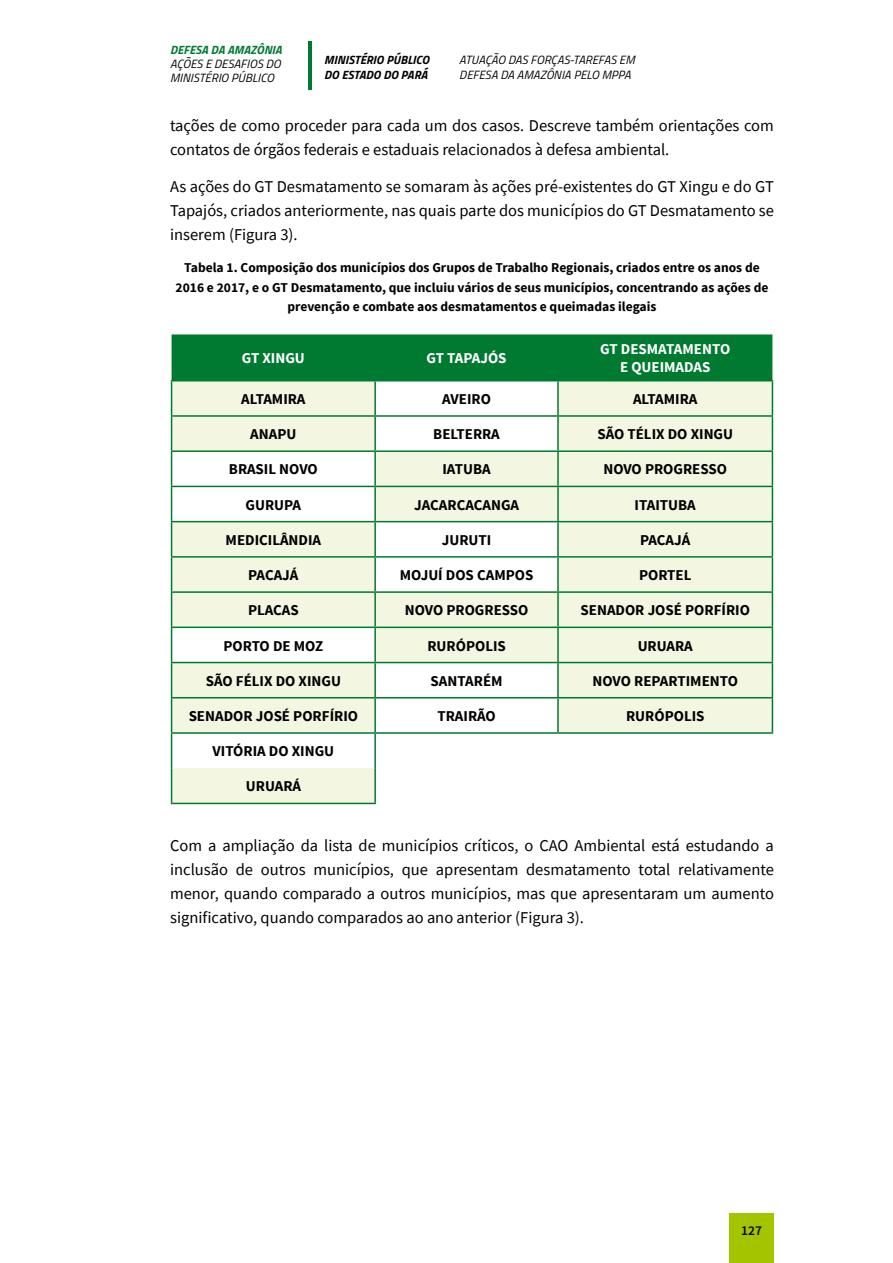
<style>
.page{position:relative;width:893px;height:1263px;background:#fff}
.page>*{position:absolute;margin:0;border:0;box-sizing:border-box;transform-origin:0 0}
.t1{font:16.5px/24px "Source Sans Pro";color:#000;text-align:justify}
.t2{font:700 15px "Source Sans Pro";color:#000}
.t3{font:700 15px/18px "Source Sans Pro";color:#fff;text-align:center}
.t4{font:700 13.5px/19.5px "Source Sans Pro";color:#000;text-align:center}
.t5{font:600 13.5px "Source Sans Pro";color:#000}
.t6{font:italic 12px/14.4px "Titillium Web";letter-spacing:.01em;color:#000}
.t7{font:italic 700 12px/14.4px "Titillium Web";letter-spacing:.01em;color:#000}
.t8{font:italic 700 12px "Titillium Web";letter-spacing:.01em;color:#007a30}
</style>
<div class="page">
<div style="left:172px;top:334px;width:600px;height:46px;background:#007a30"></div>
<svg style="left:172px;top:381px;width:600px;height:422px;fill:#f3f6e0"></svg>
<hr style="left:374px;top:381px;width:2px;height:34px;background:#007a30">
<hr style="left:557px;top:381px;width:2px;height:34px;background:#007a30">
<hr style="left:171px;top:415px;width:204px;height:2px;background:#007a30">
<hr style="left:375px;top:415px;width:183px;height:2px;background:#007a30">
<hr style="left:374px;top:417px;width:2px;height:33px;background:#007a30">
<hr style="left:558px;top:415px;width:215px;height:2px;background:#007a30">
<hr style="left:557px;top:417px;width:2px;height:33px;background:#007a30">
<hr style="left:171px;top:450px;width:204px;height:2px;background:#007a30">
<hr style="left:375px;top:450px;width:183px;height:2px;background:#007a30">
<hr style="left:374px;top:452px;width:2px;height:34px;background:#007a30">
<hr style="left:558px;top:450px;width:215px;height:2px;background:#007a30">
<hr style="left:557px;top:452px;width:2px;height:34px;background:#007a30">
<hr style="left:171px;top:486px;width:204px;height:1px;background:#007a30">
<hr style="left:375px;top:486px;width:183px;height:1px;background:#007a30">
<hr style="left:374px;top:487px;width:2px;height:34px;background:#007a30">
<hr style="left:558px;top:486px;width:215px;height:1px;background:#007a30">
<hr style="left:557px;top:487px;width:2px;height:34px;background:#007a30">
<hr style="left:171px;top:521px;width:204px;height:1px;background:#007a30">
<hr style="left:375px;top:521px;width:183px;height:1px;background:#007a30">
<hr style="left:374px;top:522px;width:2px;height:34px;background:#007a30">
<hr style="left:558px;top:521px;width:215px;height:1px;background:#007a30">
<hr style="left:557px;top:522px;width:2px;height:34px;background:#007a30">
<hr style="left:171px;top:556px;width:204px;height:2px;background:#007a30">
<hr style="left:375px;top:556px;width:183px;height:2px;background:#007a30">
<hr style="left:374px;top:558px;width:2px;height:33px;background:#007a30">
<hr style="left:558px;top:556px;width:215px;height:2px;background:#007a30">
<hr style="left:557px;top:558px;width:2px;height:33px;background:#007a30">
<hr style="left:171px;top:591px;width:204px;height:2px;background:#007a30">
<hr style="left:375px;top:591px;width:183px;height:2px;background:#007a30">
<hr style="left:374px;top:593px;width:2px;height:33px;background:#007a30">
<hr style="left:558px;top:591px;width:215px;height:2px;background:#007a30">
<hr style="left:557px;top:593px;width:2px;height:33px;background:#007a30">
<hr style="left:171px;top:626px;width:204px;height:2px;background:#007a30">
<hr style="left:375px;top:626px;width:183px;height:2px;background:#007a30">
<hr style="left:374px;top:628px;width:2px;height:34px;background:#007a30">
<hr style="left:558px;top:626px;width:215px;height:2px;background:#007a30">
<hr style="left:557px;top:628px;width:2px;height:34px;background:#007a30">
<hr style="left:171px;top:662px;width:204px;height:1px;background:#007a30">
<hr style="left:375px;top:662px;width:183px;height:1px;background:#007a30">
<hr style="left:374px;top:663px;width:2px;height:34px;background:#007a30">
<hr style="left:558px;top:662px;width:215px;height:1px;background:#007a30">
<hr style="left:557px;top:663px;width:2px;height:34px;background:#007a30">
<hr style="left:171px;top:697px;width:204px;height:1px;background:#007a30">
<hr style="left:375px;top:697px;width:183px;height:1px;background:#007a30">
<hr style="left:374px;top:698px;width:2px;height:34px;background:#007a30">
<hr style="left:558px;top:697px;width:215px;height:1px;background:#007a30">
<hr style="left:557px;top:698px;width:2px;height:34px;background:#007a30">
<hr style="left:171px;top:734px;width:1px;height:34px;background:#007a30">
<hr style="left:374px;top:734px;width:2px;height:34px;background:#007a30">
<hr style="left:171px;top:768px;width:1px;height:35px;background:#007a30">
<hr style="left:374px;top:768px;width:2px;height:35px;background:#007a30">
<hr style="left:171px;top:803px;width:205px;height:1px;background:#007a30">
<hr style="left:171px;top:380px;width:204px;height:1px;background:#007a30">
<hr style="left:171px;top:381px;width:1px;height:34px;background:#007a30">
<hr style="left:375px;top:380px;width:183px;height:1px;background:#007a30">
<hr style="left:558px;top:380px;width:215px;height:1px;background:#007a30">
<hr style="left:772px;top:381px;width:1px;height:34px;background:#007a30">
<hr style="left:171px;top:417px;width:1px;height:33px;background:#007a30">
<hr style="left:772px;top:417px;width:1px;height:33px;background:#007a30">
<hr style="left:171px;top:452px;width:1px;height:34px;background:#007a30">
<hr style="left:772px;top:452px;width:1px;height:34px;background:#007a30">
<hr style="left:171px;top:487px;width:1px;height:34px;background:#007a30">
<hr style="left:772px;top:487px;width:1px;height:34px;background:#007a30">
<hr style="left:171px;top:522px;width:1px;height:34px;background:#007a30">
<hr style="left:772px;top:522px;width:1px;height:34px;background:#007a30">
<hr style="left:171px;top:558px;width:1px;height:33px;background:#007a30">
<hr style="left:772px;top:558px;width:1px;height:33px;background:#007a30">
<hr style="left:171px;top:593px;width:1px;height:33px;background:#007a30">
<hr style="left:772px;top:593px;width:1px;height:33px;background:#007a30">
<hr style="left:171px;top:628px;width:1px;height:34px;background:#007a30">
<hr style="left:772px;top:628px;width:1px;height:34px;background:#007a30">
<hr style="left:171px;top:663px;width:1px;height:34px;background:#007a30">
<hr style="left:772px;top:663px;width:1px;height:34px;background:#007a30">
<hr style="left:171px;top:698px;width:1px;height:34px;background:#007a30">
<hr style="left:772px;top:698px;width:1px;height:34px;background:#007a30">
<hr style="left:171px;top:732px;width:204px;height:2px;background:#007a30">
<hr style="left:375px;top:732px;width:183px;height:2px;background:#007a30">
<hr style="left:558px;top:732px;width:215px;height:2px;background:#007a30">
<div style="left:729px;top:1213px;width:45px;height:50px;background:#a4c400"></div>
<hr style="left:308px;top:42px;width:3px;height:48px;background:#007a30">
<p class="t8" style="left:170px;top:40px;width:113px">DEFESA DA AMAZÔNIA</p>
<p class="t6" style="left:170px;top:56px;width:112px">AÇÕES E DESAFIOS DO<br>MINISTÉRIO PÚBLICO</p>
<p class="t7" style="left:324px;top:52px;width:107px">MINISTÉRIO PÚBLICO<br>DO ESTADO DO PARÁ</p>
<p class="t6" style="left:459px;top:52px;width:177px">ATUAÇÃO DAS FORÇAS-TAREFAS EM<br>DEFESA DA AMAZÔNIA PELO MPPA</p>
<p class="t1" style="left:170px;top:114px;width:605px">tações de como proceder para cada um dos casos. Descreve também orientações com contatos de órgãos federais e estaduais relacionados à defesa ambiental.</p>
<p class="t1" style="left:170px;top:175px;width:605px">As ações do GT Desmatamento se somaram às ações pré-existentes do GT Xingu e do GT Tapajós, criados anteriormente, nas quais parte dos municípios do GT Desmatamento se inserem (Figura 3).</p>
<p class="t4" style="left:176px;top:259px;width:594px">Tabela 1. Composição dos municípios dos Grupos de Trabalho Regionais, criados entre os anos de<br>2016 e 2017, e o GT Desmatamento, que incluiu vários de seus municípios, concentrando as ações de prevenção e combate aos desmatamentos e queimadas ilegais</p>
<p class="t3" style="left:242px;top:350px;width:65px">GT XINGU</p>
<p class="t3" style="left:427px;top:350px;width:82px">GT TAPAJÓS</p>
<p class="t3" style="left:600px;top:341px;width:132px">GT DESMATAMENTO<br>E QUEIMADAS</p>
<p class="t2" style="left:241px;top:389px;width:66px">ALTAMIRA</p>
<p class="t2" style="left:442px;top:389px;width:50px">AVEIRO</p>
<p class="t2" style="left:633px;top:389px;width:66px">ALTAMIRA</p>
<p class="t2" style="left:250px;top:425px;width:48px">ANAPU</p>
<p class="t2" style="left:433px;top:425px;width:68px">BELTERRA</p>
<p class="t2" style="left:597px;top:425px;width:137px">SÃO TÉLIX DO XINGU</p>
<p class="t2" style="left:229px;top:460px;width:90px">BRASIL NOVO</p>
<p class="t2" style="left:442px;top:460px;width:50px">IATUBA</p>
<p class="t2" style="left:603px;top:460px;width:125px">NOVO PROGRESSO</p>
<p class="t2" style="left:246px;top:495px;width:57px">GURUPA</p>
<p class="t2" style="left:414px;top:495px;width:106px">JACARCACANGA</p>
<p class="t2" style="left:635px;top:495px;width:63px">ITAITUBA</p>
<p class="t2" style="left:226px;top:530px;width:97px">MEDICILÂNDIA</p>
<p class="t2" style="left:442px;top:530px;width:51px">JURUTI</p>
<p class="t2" style="left:640px;top:530px;width:52px">PACAJÁ</p>
<p class="t2" style="left:248px;top:565px;width:52px">PACAJÁ</p>
<p class="t2" style="left:400px;top:565px;width:135px">MOJUÍ DOS CAMPOS</p>
<p class="t2" style="left:639px;top:565px;width:54px">PORTEL</p>
<p class="t2" style="left:248px;top:601px;width:52px">PLACAS</p>
<p class="t2" style="left:405px;top:601px;width:125px">NOVO PROGRESSO</p>
<p class="t2" style="left:580px;top:601px;width:171px">SENADOR JOSÉ PORFÍRIO</p>
<p class="t2" style="left:223px;top:636px;width:101px">PORTO DE MOZ</p>
<p class="t2" style="left:427px;top:636px;width:80px">RURÓPOLIS</p>
<p class="t2" style="left:638px;top:636px;width:57px">URUARA</p>
<p class="t2" style="left:206px;top:671px;width:137px">SÃO FÉLIX DO XINGU</p>
<p class="t2" style="left:431px;top:671px;width:73px">SANTARÉM</p>
<p class="t2" style="left:593px;top:671px;width:147px">NOVO REPARTIMENTO</p>
<p class="t2" style="left:189px;top:706px;width:171px">SENADOR JOSÉ PORFÍRIO</p>
<p class="t2" style="left:438px;top:706px;width:60px">TRAIRÃO</p>
<p class="t2" style="left:626px;top:706px;width:80px">RURÓPOLIS</p>
<p class="t2" style="left:213px;top:742px;width:123px">VITÓRIA DO XINGU</p>
<p class="t2" style="left:246px;top:777px;width:57px">URUARÁ</p>
<p class="t1" style="left:170px;top:833px;width:605px">Com a ampliação da lista de municípios críticos, o CAO Ambiental está estudando a inclusão de outros municípios, que apresentam desmatamento total relativamente menor, quando comparado a outros municípios, mas que apresentaram um aumento significativo, quando comparados ao ano anterior (Figura 3).</p>
<p class="t5" style="left:741px;top:1222px;width:22px">127</p>
</div>
